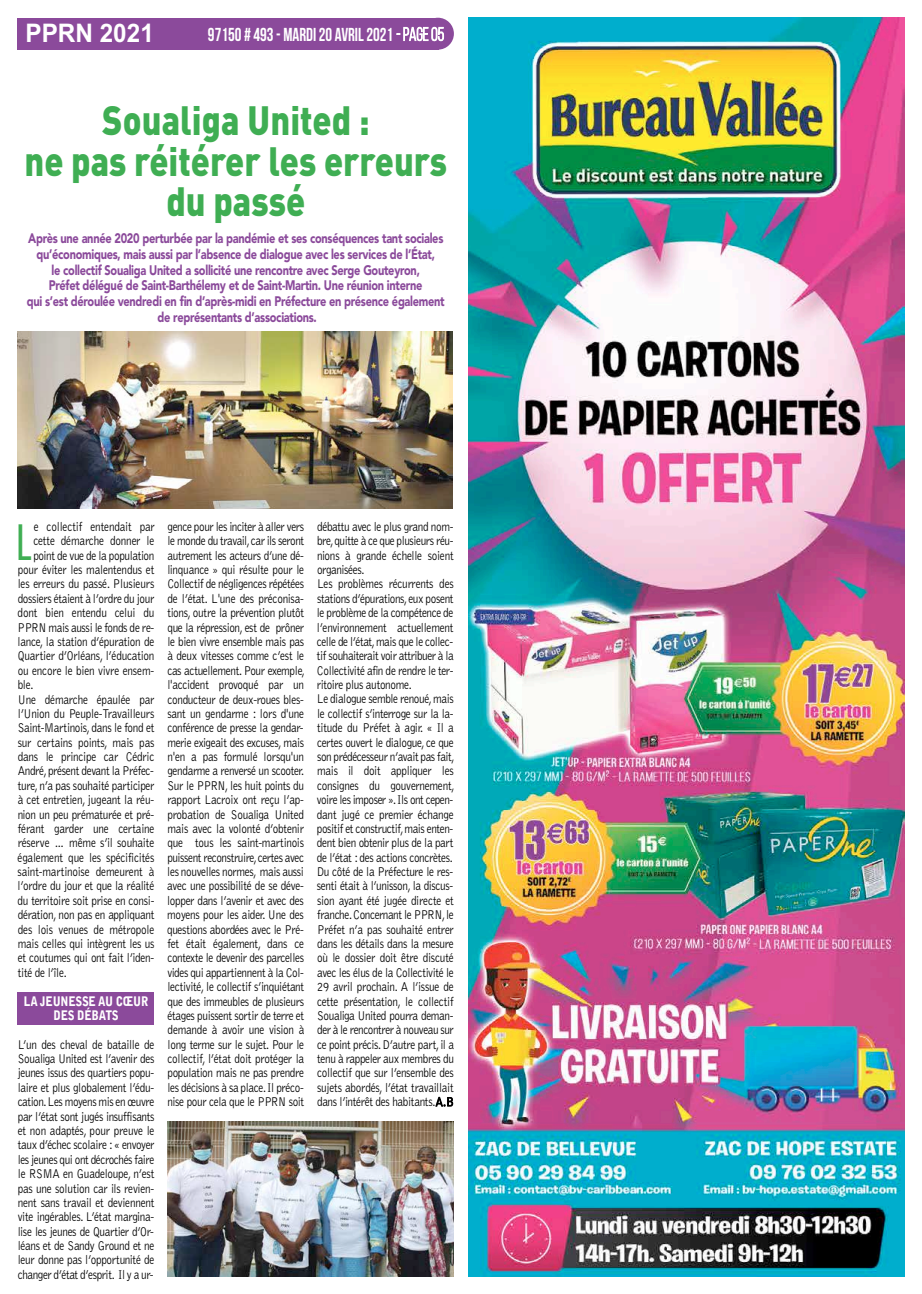
<style>
.page{position:relative;width:922px;height:1294px;background:#fff}
.page>*{position:absolute;margin:0;border:0;box-sizing:border-box;transform-origin:0 0}
.t1{font:47.38px "Futura";color:#3fae53;scale:.9 1}
.t2{font:900 40.38px/40.4px "DIN Pro";color:#3fae53;text-align:center;scale:.85 1}
.t3{font:700 25.62px "Arial";color:#fff;scale:.95 1}
.t4{font:700 18.75px "Bebas Neue";color:#fff;scale:.9 1}
.t5{font:900 13.75px/15.6px "Avenir";letter-spacing:-.025em;color:#8b4a9b;text-align:center;scale:.8 1}
.t6{font:300 13.12px/14.4px "Bell Gothic";letter-spacing:-.03em;color:#000;scale:.85 1}
.t7{font:900 13.12px/14.4px "Bell Gothic";color:#fff;text-align:center;scale:.85 1}
.s1{font-weight:400}
</style>
<div class="page">
<div style="left:18px;top:992px;width:136px;height:32px;background:#8b4a9b"></div>
<svg style="left:435px;top:1096px;width:18px;height:10px"></svg>
<img style="left:468px;top:18px;width:436px;height:1258px">
<div style="left:18px;top:18px;width:421px;height:32px;background:#8b4a9b"></div>
<div style="left:422px;top:18px;width:32px;height:32px;background:#8b4a9b;border-radius:50%"></div>
<svg style="left:396px;top:27px;width:48px;height:14px"></svg>
<img style="left:18px;top:332px;width:434px;height:176px">
<img style="left:167px;top:1121px;width:287px;height:155px">
<h3 class="t3" style="left:25px;top:16px;width:137px">PPRN 2021</h3>
<h3 class="t4" style="left:208px;top:24px;width:264px">97150 # 493 - MARDI20 AVRIL2021 <span class="s1">-page05</span></h3>
<h2 class="t2" style="left:24px;top:95px;width:498px">Soualiga United :<br>ne pas réitérer les erreurs du passé</h2>
<p class="t5" style="left:27px;top:230px;width:524px">Après une année 2020 perturbée par la pandémie et ses conséquences tant sociales qu’économiques, mais aussi par l’absence de dialogue avec les services de l’État,<br>le collectif Soualiga United a sollicité une rencontre avec Serge Gouteyron,<br>Préfet délégué de Saint-Barthélemy et de Saint-Martin. Une réunion interne<br>qui s’est déroulée vendredi en fin d’après-midi en Préfecture en présence également de représentants d’associations.</p>
<h1 class="t1" style="left:15px;top:512px;width:19px">L</h1>
<p class="t6" style="left:34px;top:519px;width:144px">e collectif entendait par</p>
<p class="t6" style="left:33px;top:534px;width:144px">cette démarche donner le</p>
<p class="t6" style="left:33px;top:548px;width:144px">point de vue de la population</p>
<p class="t6" style="left:18px;top:563px;width:162px">pour éviter les malentendus et</p>
<p class="t6" style="left:18px;top:577px;width:162px">les erreurs du passé. Plusieurs</p>
<p class="t6" style="left:18px;top:591px;width:162px">dossiers étaient à l’ordre du jour</p>
<p class="t6" style="left:18px;top:606px;width:162px">dont bien entendu celui du</p>
<p class="t6" style="left:18px;top:620px;width:162px">PPRN mais aussi le fonds de re-</p>
<p class="t6" style="left:18px;top:634px;width:162px">lance, la station d’épuration de</p>
<p class="t6" style="left:18px;top:649px;width:162px">Quartier d’Orléans, l’éducation</p>
<p class="t6" style="left:18px;top:663px;width:162px">ou encore le bien vivre ensem-</p>
<p class="t6" style="left:18px;top:678px;width:20px">ble.</p>
<p class="t6" style="left:18px;top:692px;width:162px">Une démarche épaulée par</p>
<p class="t6" style="left:18px;top:706px;width:162px">l’Union du Peuple-Travailleurs</p>
<p class="t6" style="left:18px;top:721px;width:162px">Saint-Martinois, dans le fond et</p>
<p class="t6" style="left:18px;top:735px;width:162px">sur certains points, mais pas</p>
<p class="t6" style="left:18px;top:749px;width:162px">dans le principe car Cédric</p>
<p class="t6" style="left:18px;top:764px;width:162px">André,présent devant la Préfec-</p>
<p class="t6" style="left:18px;top:778px;width:162px">ture, n’a pas souhaité participer</p>
<p class="t6" style="left:18px;top:793px;width:162px">à cet entretien, jugeant la réu-</p>
<p class="t6" style="left:18px;top:807px;width:162px">nion un peu prématurée et pré-</p>
<p class="t6" style="left:18px;top:821px;width:162px">férant garder une certaine</p>
<p class="t6" style="left:18px;top:836px;width:162px">réserve … même s’il souhaite</p>
<p class="t6" style="left:18px;top:850px;width:162px">également que les spécificités</p>
<p class="t6" style="left:18px;top:864px;width:162px">saint-martinoise demeurent à</p>
<p class="t6" style="left:18px;top:879px;width:162px">l’ordre du jour et que la réalité</p>
<p class="t6" style="left:18px;top:893px;width:162px">du territoire soit prise en consi-</p>
<p class="t6" style="left:18px;top:908px;width:162px">dération, non pas en appliquant</p>
<p class="t6" style="left:18px;top:922px;width:162px">des lois venues de métropole</p>
<p class="t6" style="left:18px;top:936px;width:162px">mais celles qui intègrent les us</p>
<p class="t6" style="left:18px;top:951px;width:162px">et coutumes qui ont fait l’iden-</p>
<p class="t6" style="left:18px;top:965px;width:59px">tité de l’île.</p>
<p class="t7" style="left:24px;top:993px;width:148px">LA JEUNESSE AU CŒUR<br>DES DÉBATS</p>
<p class="t6" style="left:18px;top:1037px;width:162px;text-align:justify">L’un des cheval de bataille de Soualiga United est l’avenir des jeunes issus des quartiers popu&shy;laire et plus globalement l’édu&shy;cation.Les moyens mis en œuvre par l’état sont jugés insuffisants et non adaptés, pour preuve le taux d’échec scolaire :« envoyer les jeunes qui ont décrochés faire le RSMA en Guadeloupe, n’est pas une solution car ils revien&shy;nent sans travail et deviennent vite ingérables. L’état margina&shy;lise les jeunes de Quartier d’Or&shy;léans et de Sandy Ground et ne leur donne pas l’opportunité de changer d’état d’esprit. Il y a ur-</p>
<p class="t6" style="left:167px;top:519px;width:164px">gence pour les inciter à aller vers le monde du travail,car ils seront autrement les acteurs d’une dé&shy;linquance » qui résulte pour le<br>Collectif de négligences répétées de l’état. L'une des préconisa&shy;tions, outre la prévention plutôt que la répression, est de prôner le bien vivre ensemble mais pas à deux vitesses comme c’est le cas actuellement. Pour exemple, l'accident provoqué par un conducteur de deux-roues bles&shy;sant un gendarme : lors d'une conférence de presse la gendar&shy;merie exigeait des excuses, mais n'en a pas formulé lorsqu'un gendarme a renversé un scooter.<br>Sur le PPRN, les huit points du rapport Lacroix ont reçu l’ap&shy;probation de Soualiga United mais avec la volonté d’obtenir que tous les saint-martinois puissent reconstruire,certes avec les nouvelles normes, mais aussi avec une possibilité de se déve&shy;lopper dans l’avenir et avec des moyens pour les aider. Une des questions abordées avec le Pré&shy;fet était également, dans ce contexte le devenir des parcelles vides qui appartiennent à la Col&shy;lectivité, le collectif s’inquiétant que des immeubles de plusieurs étages puissent sortir de terre et demande à avoir une vision à long terme sur le sujet. Pour le collectif, l’état doit protéger la population mais ne pas prendre les décisions à sa place.Il préco&shy;nise pour cela que le PPRN soit</p>
<p class="t6" style="left:317px;top:519px;width:164px">débattu avec le plus grand nom&shy;bre,quitte à ce que plusieurs réu&shy;nions à grande échelle soient organisées.<br>Les problèmes récurrents des stations d’épurations,eux posent le problème de la compétence de l’environnement actuellement celle de l’état,mais que le collec&shy;tif souhaiterait voir attribuer à la<br>Collectivité afin de rendre le ter&shy;ritoire plus autonome.<br>Le dialogue semble renoué,mais le collectif s’interroge sur la la&shy;titude du Préfet à agir. « Il a certes ouvert le dialogue, ce que son prédécesseur n’avait pas fait, mais il doit appliquer les consignes du gouvernement, voire les imposer ».Ils ont cepen&shy;dant jugé ce premier échange positif et constructif,mais enten&shy;dent bien obtenir plus de la part de l’état : des actions concrètes.<br>Du côté de la Préfecture le res&shy;senti était à l’unisson, la discus&shy;sion ayant été jugée directe et franche.Concernant le PPRN,le<br>Préfet n’a pas souhaité entrer dans les détails dans la mesure où le dossier doit être discuté avec les élus de la Collectivité le<br>29 avril prochain. A l’issue de cette présentation, le collectif<br>Soualiga United pourra deman&shy;der à le rencontrer à nouveau sur ce point précis.D’autre part,il a tenu à rappeler aux membres du collectif que sur l’ensemble des sujets abordés, l’état travaillait dans l’intérêt des habitants.A.B</p>
</div>
